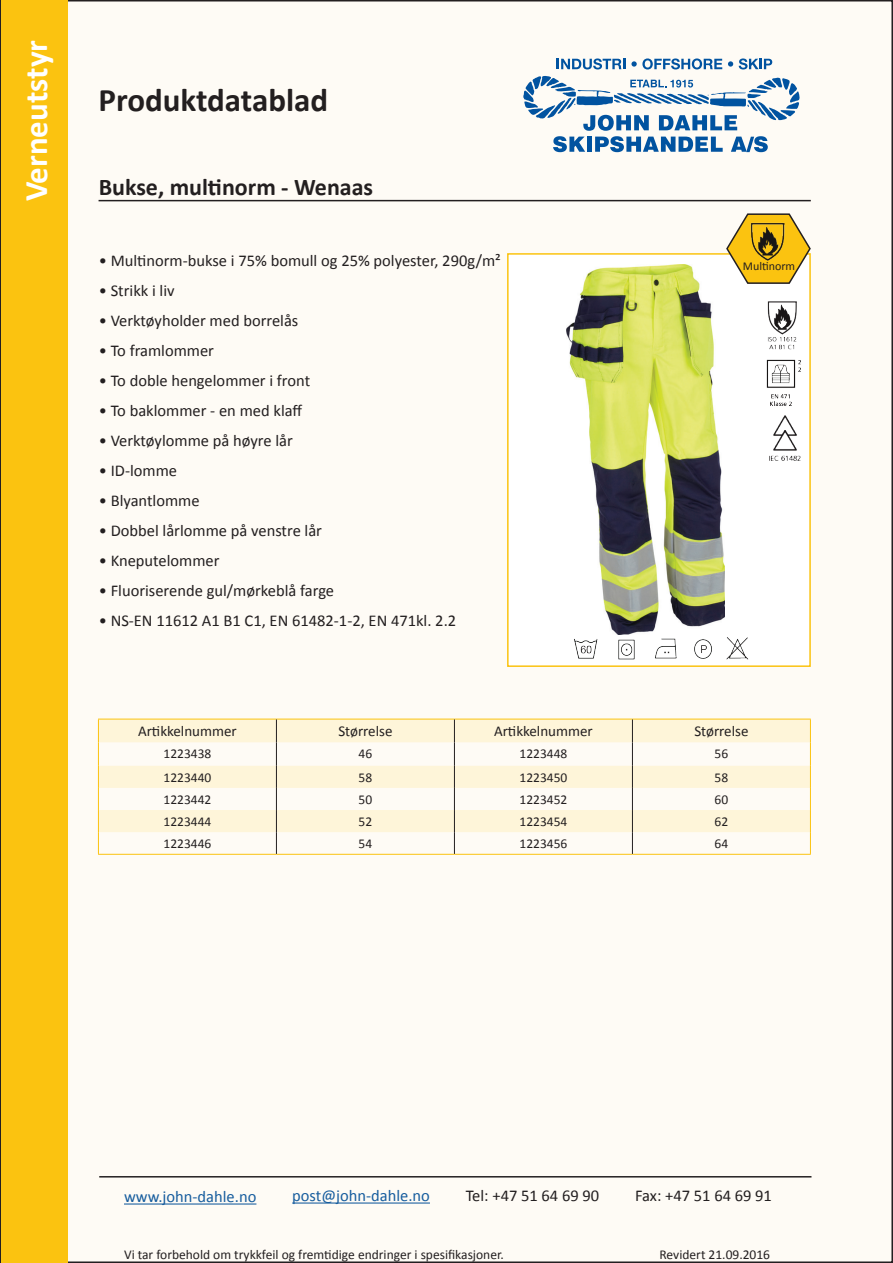
<style>
.page{position:relative;width:893px;height:1263px;background:#fff}
.page>*{position:absolute;margin:0;border:0;box-sizing:border-box;transform-origin:0 0}
.t1{font:700 33px "Calibri";color:#231f20}
.t2{font:700 33px "Calibri";color:#fff}
.t3{font:700 24px "Calibri";color:#231f20}
.t4{font:16.5px "Calibri";color:#231f20}
.t5{font:16.5px "Calibri";color:#175d9e}
.t6{font:15px "Calibri";color:#231f20}
.t7{font:13.5px "Calibri";color:#231f20}
.t8{font:12px "Calibri";color:#231f20}
</style>
<div class="page">
<div style="left:1px;top:1px;width:891px;height:1261px;background:#fefbf5"></div>
<hr style="left:99px;top:200px;width:712px;height:1px;background:#231f20">
<hr style="left:99px;top:1176px;width:712px;height:1px;background:#231f20">
<svg style="left:524px;top:76px;width:275px;height:76px"></svg>
<svg style="left:557px;top:58px;width:68px;height:11px"></svg>
<svg style="left:631px;top:58px;width:91px;height:11px"></svg>
<svg style="left:728px;top:61px;width:5px;height:6px"></svg>
<svg style="left:739px;top:58px;width:33px;height:11px"></svg>
<hr style="left:124px;top:1203px;width:132px;height:1px;background:#175d9e">
<hr style="left:292px;top:1202px;width:138px;height:1px;background:#175d9e">
<div style="left:2px;top:0;width:66px;height:1263px;background:#fbc310"></div>
<svg style="left:99px;top:720px;width:711px;height:112px;fill:#fef5d9"></svg>
<hr style="left:98px;top:719px;width:178px;height:1px;background:#fbc310">
<hr style="left:276px;top:719px;width:178px;height:1px;background:#fbc310">
<hr style="left:454px;top:719px;width:178px;height:1px;background:#fbc310">
<hr style="left:632px;top:719px;width:179px;height:1px;background:#fbc310">
<svg style="left:98px;top:719px;width:1px;height:135px"></svg>
<svg style="left:810px;top:719px;width:1px;height:135px"></svg>
<hr style="left:98px;top:854px;width:178px;height:1px;background:#fbc310">
<hr style="left:276px;top:854px;width:178px;height:1px;background:#fbc310">
<hr style="left:454px;top:854px;width:178px;height:1px;background:#fbc310">
<hr style="left:632px;top:854px;width:179px;height:1px;background:#fbc310">
<svg style="left:276px;top:719px;width:1px;height:135px"></svg>
<svg style="left:454px;top:719px;width:1px;height:135px"></svg>
<svg style="left:632px;top:719px;width:1px;height:135px"></svg>
<div style="left:508px;top:254px;width:302px;height:412px;background:#fff"></div>
<img style="left:566px;top:265px;width:159px;height:366px">
<div style="left:507px;top:253px;width:304px;height:414px;border:2px solid #fbc310"></div>
<img style="left:574px;top:631px;width:175px;height:29px">
<svg style="left:725px;top:213px;width:86px;height:72px"></svg>
<img style="left:748px;top:217px;width:38px;height:44px">
<img style="left:767px;top:301px;width:30px;height:49px">
<img style="left:766px;top:359px;width:35px;height:47px">
<img style="left:769px;top:415px;width:32px;height:46px">
<h1 class="t2" style="left:15px;top:201px;width:163px;rotate:-90deg">Verneutstyr</h1>
<h1 class="t1" style="left:99px;top:78px;width:231px">Produktdatablad</h1>
<h2 class="t3" style="left:99px;top:172px;width:276px">Bukse, multinorm - Wenaas</h2>
<p class="t4" style="left:99px;top:250px;width:404px">• Multinorm-bukse i 75% bomull og 25% polyester, 290g/m²</p>
<p class="t4" style="left:99px;top:280px;width:77px">• Strikk i liv</p>
<p class="t4" style="left:99px;top:310px;width:201px">• Verktøyholder med borrelås</p>
<p class="t4" style="left:99px;top:340px;width:117px">• To framlommer</p>
<p class="t4" style="left:99px;top:370px;width:213px">• To doble hengelommer i front</p>
<p class="t4" style="left:99px;top:400px;width:205px">• To baklommer - en med klaff</p>
<p class="t4" style="left:99px;top:430px;width:196px">• Verktøylomme på høyre lår</p>
<p class="t4" style="left:99px;top:460px;width:80px">• ID-lomme</p>
<p class="t4" style="left:99px;top:490px;width:102px">• Blyantlomme</p>
<p class="t4" style="left:99px;top:520px;width:225px">• Dobbel lårlomme på venstre lår</p>
<p class="t4" style="left:99px;top:550px;width:122px">• Kneputelommer</p>
<p class="t4" style="left:99px;top:580px;width:237px">• Fluoriserende gul/mørkeblå farge</p>
<p class="t4" style="left:99px;top:610px;width:359px">• NS-EN 11612 A1 B1 C1, EN 61482-1-2, EN 471kl. 2.2</p>
<p class="t8" style="left:743px;top:259px;width:54px">Multinorm</p>
<p class="t6" style="left:138px;top:722px;width:100px">Artikkelnummer</p>
<p class="t6" style="left:338px;top:722px;width:56px">Størrelse</p>
<p class="t6" style="left:494px;top:722px;width:100px">Artikkelnummer</p>
<p class="t6" style="left:694px;top:722px;width:56px">Størrelse</p>
<p class="t7" style="left:163px;top:745px;width:49px">1223438</p>
<p class="t7" style="left:359px;top:745px;width:15px">46</p>
<p class="t7" style="left:519px;top:745px;width:49px">1223448</p>
<p class="t7" style="left:715px;top:745px;width:15px">56</p>
<p class="t7" style="left:163px;top:769px;width:49px">1223440</p>
<p class="t7" style="left:359px;top:769px;width:15px">58</p>
<p class="t7" style="left:519px;top:769px;width:49px">1223450</p>
<p class="t7" style="left:715px;top:769px;width:15px">58</p>
<p class="t7" style="left:163px;top:791px;width:49px">1223442</p>
<p class="t7" style="left:359px;top:791px;width:15px">50</p>
<p class="t7" style="left:519px;top:791px;width:49px">1223452</p>
<p class="t7" style="left:715px;top:791px;width:15px">60</p>
<p class="t7" style="left:163px;top:813px;width:49px">1223444</p>
<p class="t7" style="left:359px;top:813px;width:15px">52</p>
<p class="t7" style="left:519px;top:813px;width:49px">1223454</p>
<p class="t7" style="left:715px;top:813px;width:15px">62</p>
<p class="t7" style="left:163px;top:835px;width:49px">1223446</p>
<p class="t7" style="left:359px;top:835px;width:15px">54</p>
<p class="t7" style="left:519px;top:835px;width:49px">1223456</p>
<p class="t7" style="left:715px;top:835px;width:15px">64</p>
<p class="t5" style="left:124px;top:1186px;width:134px">www.john-dahle.no</p>
<p class="t5" style="left:292px;top:1185px;width:139px">post@john-dahle.no</p>
<p class="t4" style="left:466px;top:1185px;width:135px">Tel: +47 51 64 69 90</p>
<p class="t4" style="left:635px;top:1185px;width:138px">Fax: +47 51 64 69 91</p>
<p class="t7" style="left:124px;top:1246px;width:381px">Vi tar forbehold om trykkfeil og fremtidige endringer i spesifikasjoner.</p>
<p class="t7" style="left:659px;top:1246px;width:112px">Revidert 21.09.2016</p>
</div>
